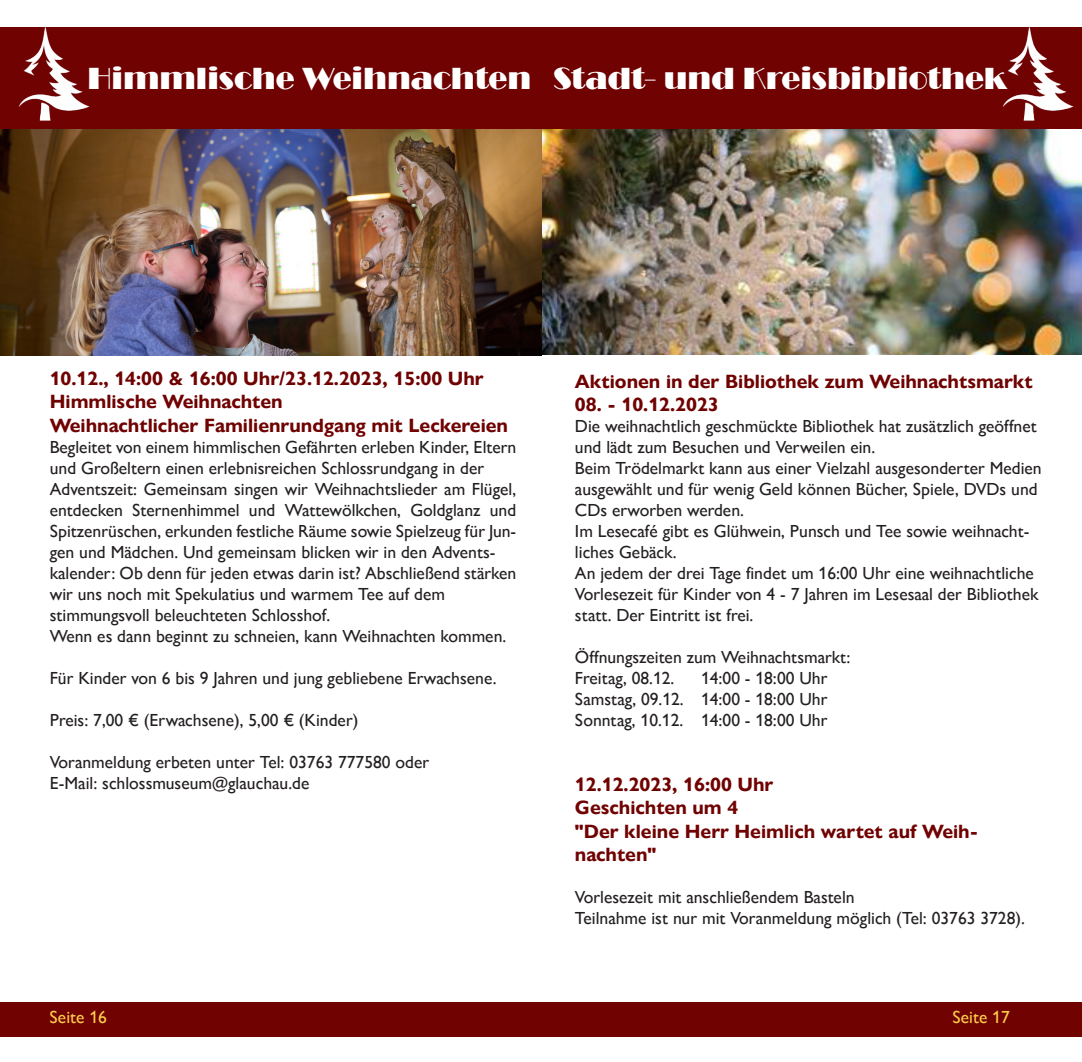
<style>
.page{position:relative;width:1082px;height:1062px;background:#fff}
.page>*{position:absolute;margin:0;border:0;box-sizing:border-box;transform-origin:0 0}
.t1{font:31.5px "Broadway";color:#fff}
.t2{font:700 19.25px/23.1px "Gill Sans Nova";color:#700202}
.t3{font:17.5px/21px "Gill Sans Nova";color:#231f20}
.t4{font:17.5px "Gill Sans Nova";color:#ffcc4b}
.t5{font:17.5px "Times New Roman";color:#ffcc4b}
</style>
<div class="page">
<img style="left:541px;top:128px;width:540px;height:227px">
<img style="left:0;top:128px;width:541px;height:228px">
<div style="left:0;top:27px;width:1081px;height:101px;background:#700202"></div>
<img style="left:949px;top:26px;width:125px;height:114px">
<img style="left:0;top:26px;width:92px;height:114px">
<div style="left:0;top:1002px;width:1081px;height:35px;background:#700202"></div>
<h1 class="t1" style="left:88px;top:60px;width:920px">Himmlische Weihnachten Stadt- und Kreisbibliothek</h1>
<p class="t2" style="left:50px;top:369px;width:460px">10.12., 14:00 &amp; 16:00 Uhr/23.12.2023, 15:00 Uhr<br>Himmlische Weihnachten<br>Weihnachtlicher Familienrundgang mit Leckereien</p>
<p class="t3" style="left:50px;top:438px;width:468px">Begleitet von einem himmlischen Gefährten erleben Kinder, Eltern und Großeltern einen erlebnisreichen Schlossrundgang in der Adventszeit: Gemeinsam singen wir Weihnachtslieder am Flügel, entdecken Sternenhimmel und Wattewölkchen, Goldglanz und Spitzenrüschen, erkunden festliche Räume sowie Spielzeug für Jun&shy;gen und Mädchen. Und gemeinsam blicken wir in den Advents&shy;kalender: Ob denn für jeden etwas darin ist? Abschließend stärken wir uns noch mit Spekulatius und warmem Tee auf dem stimmungsvoll beleuchteten Schlosshof.<br>Wenn es dann beginnt zu schneien, kann Weihnachten kommen.</p>
<p class="t3" style="left:50px;top:669px;width:448px">Für Kinder von 6 bis 9 Jahren und jung gebliebene Erwachsene.</p>
<p class="t3" style="left:50px;top:711px;width:310px">Preis: 7,00 € (Erwachsene), 5,00 € (Kinder)</p>
<p class="t3" style="left:50px;top:753px;width:381px">Voranmeldung erbeten unter Tel: 03763 777580 oder<br>E-Mail: schlossmuseum@glauchau.de</p>
<p class="t2" style="left:575px;top:372px;width:459px">Aktionen in der Bibliothek zum Weihnachtsmarkt</p>
<p class="t2" style="left:575px;top:395px;width:145px">08. - 10.12.2023</p>
<p class="t3" style="left:575px;top:417px;width:468px">Die weihnachtlich geschmückte Bibliothek hat zusätzlich geöffnet und lädt zum Besuchen und Verweilen ein.<br>Beim Trödelmarkt kann aus einer Vielzahl ausgesonderter Medien ausgewählt und für wenig Geld können Bücher, Spiele, DVDs und CDs erworben werden.<br>Im Lesecafé gibt es Glühwein, Punsch und Tee sowie weihnacht&shy;liches Gebäck.<br>An jedem der drei Tage findet um 16:00 Uhr eine weihnachtliche Vorlesezeit für Kinder von 4 - 7 Jahren im Lesesaal der Bibliothek statt. Der Eintritt ist frei.</p>
<p class="t3" style="left:575px;top:648px;width:277px">Öffnungszeiten zum Weihnachtsmarkt:<br>Freitag, 08.12.</p>
<p class="t3" style="left:575px;top:669px;width:254px;text-align:justify;text-indent:126px">14:00 - 18:00 Uhr Samstag, 09.12. 14:00 - 18:00 Uhr Sonntag, 10.12. 14:00 - 18:00 Uhr</p>
<p class="t2" style="left:575px;top:775px;width:405px">12.12.2023, 16:00 Uhr<br>Geschichten um 4<br>"Der kleine Herr Heimlich wartet auf Weih&shy;nachten"</p>
<p class="t3" style="left:575px;top:888px;width:451px">Vorlesezeit mit anschließendem Basteln<br>Teilnahme ist nur mit Voranmeldung möglich (Tel: 03763 3728).</p>
<p class="t4" style="left:50px;top:1010px;width:59px">Seite 16</p>
<p class="t4" style="left:952px;top:1010px;width:59px">Seite 17</p>
<p class="t5" style="left:98px;top:1010px;width:10px">2</p>
</div>
